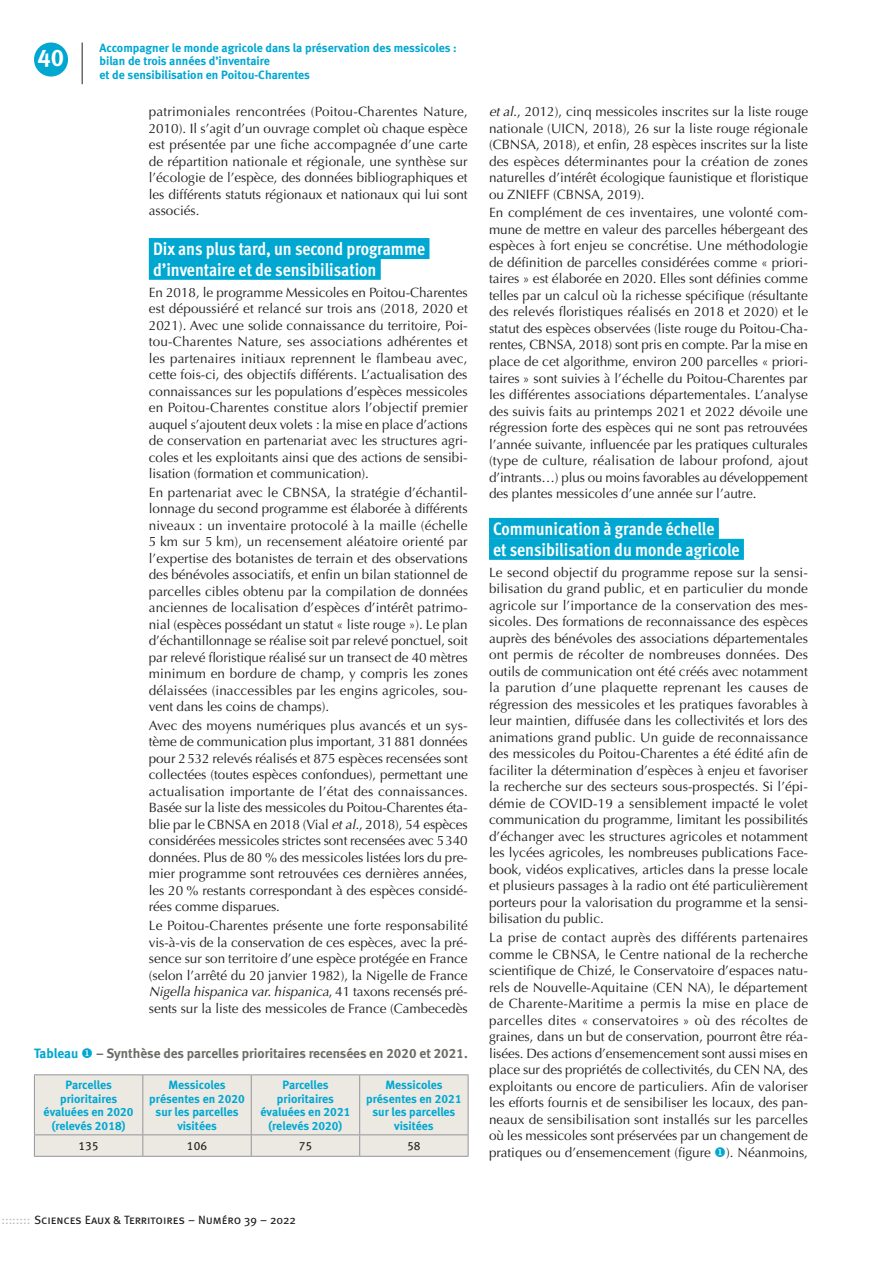
<style>
.page{position:relative;width:893px;height:1263px;background:#fff}
.page>*{position:absolute;margin:0;border:0;box-sizing:border-box;transform-origin:0 0}
.t1{font:24px "Meta Bold Caps Expert";color:#fff}
.H1_bleu_2e_ligne{font:700 18px "Meta Cond OT";color:#fff}
.H1_bleu{font:700 18px "Meta Cond OT";color:#fff}
.Texte_article{font:13.5px/16.5px "Optima";letter-spacing:-.005em;color:#231f20;text-align:justify}
.Titre_figure{font:13.5px "Meta Bold LF";color:#6c6d67}
.Texte_tableau_couleu{font:12px/13.5px "Meta Bold LF";color:#00a7d1;text-align:center}
.t2{font:12px "Meta Book Caps";color:#231f20}
.Texte_tableau_noir_c{font:12px "Meta Book LF";color:#231f20}
.s1{font-style:italic}
.s2{color:#00a7d1}
.s3{color:#bcbdc0}
</style>
<div class="page">
<div style="left:34px;top:43px;width:34px;height:34px;background:#00a7d1;border-radius:50%"></div>
<hr style="left:82px;top:43px;width:1px;height:41px;background:#231f20">
<div style="left:149px;top:238px;width:280px;height:21px;background:#00a7d1"></div>
<div style="left:149px;top:259px;width:232px;height:21px;background:#00a7d1"></div>
<div style="left:489px;top:518px;width:230px;height:21px;background:#00a7d1"></div>
<div style="left:489px;top:539px;width:255px;height:21px;background:#00a7d1"></div>
<div style="left:34px;top:1075px;width:435px;height:81px;background:#ece9e3"></div>
<hr style="left:34px;top:1156px;width:109px;height:1px;background:#939598">
<hr style="left:143px;top:1156px;width:108px;height:1px;background:#939598">
<hr style="left:251px;top:1156px;width:109px;height:1px;background:#939598">
<hr style="left:360px;top:1156px;width:108px;height:1px;background:#939598">
<hr style="left:34px;top:1074px;width:109px;height:1px;background:#939598">
<hr style="left:34px;top:1075px;width:1px;height:59px;background:#939598">
<hr style="left:143px;top:1074px;width:108px;height:1px;background:#939598">
<hr style="left:251px;top:1074px;width:109px;height:1px;background:#939598">
<hr style="left:360px;top:1074px;width:108px;height:1px;background:#939598">
<hr style="left:468px;top:1075px;width:1px;height:59px;background:#939598">
<hr style="left:34px;top:1134px;width:109px;height:1px;background:#939598">
<hr style="left:143px;top:1134px;width:108px;height:1px;background:#939598">
<hr style="left:251px;top:1134px;width:109px;height:1px;background:#939598">
<hr style="left:360px;top:1134px;width:108px;height:1px;background:#939598">
<h1 class="t1" style="left:37px;top:43px;width:28px">40</h1>
<p class="Texte_tableau_couleu" style="left:100px;top:41px;width:359px;text-align:left">Accompagner le monde agricole dans la préservation des messicoles : bilan de trois années d’inventaire<br>et de sensibilisation en Poitou-Charentes</p>
<p class="Texte_article" style="left:149px;top:104px;width:321px">patrimoniales rencontrées (Poitou-Charentes Nature, 2010). Il s’agit d’un ouvrage complet où chaque espèce est présentée par une fiche accompagnée d’une carte de répartition nationale et régionale, une synthèse sur l’écologie de l’espèce, des données bibliographiques et les différents statuts régionaux et nationaux qui lui sont associés.</p>
<p class="H1_bleu" style="left:153px;top:237px;width:274px">Dix ans plus tard, un second programme</p>
<p class="H1_bleu_2e_ligne" style="left:153px;top:258px;width:225px">d’inventaire et de sensibilisation</p>
<p class="Texte_article" style="left:149px;top:284px;width:321px">En 2018, le programme Messicoles en Poitou-Charentes est dépoussiéré et relancé sur trois ans (2018, 2020 et 2021). Avec une solide connaissance du territoire, Poi&shy;tou-Charentes Nature, ses associations adhérentes et les partenaires initiaux reprennent le flambeau avec, cette fois-ci, des objectifs différents. L’actualisation des connaissances sur les populations d’espèces messicoles en Poitou-Charentes constitue alors l’objectif premier auquel s’ajoutent deux volets : la mise en place d’actions de conservation en partenariat avec les structures agri&shy;coles et les exploitants ainsi que des actions de sensibi&shy;lisation (formation et communication).</p>
<p class="Texte_article" style="left:149px;top:484px;width:321px">En partenariat avec le CBNSA, la stratégie d’échantil&shy;lonnage du second programme est élaborée à différents niveaux : un inventaire protocolé à la maille (échelle 5 km sur 5 km), un recensement aléatoire orienté par l’expertise des botanistes de terrain et des observations des bénévoles associatifs, et enfin un bilan stationnel de parcelles cibles obtenu par la compilation de données anciennes de localisation d’espèces d’intérêt patrimo&shy;nial (espèces possédant un statut « liste rouge »). Le plan d’échantillonnage se réalise soit par relevé ponctuel, soit par relevé floristique réalisé sur un transect de 40 mètres minimum en bordure de champ, y compris les zones délaissées (inaccessibles par les engins agricoles, sou&shy;vent dans les coins de champs).</p>
<p class="Texte_article" style="left:149px;top:717px;width:321px">Avec des moyens numériques plus avancés et un sys&shy;tème de communication plus important, 31881 données pour 2532 relevés réalisés et 875 espèces recensées sont collectées (toutes espèces confondues), permettant une actualisation importante de l’état des connaissances.<br>Basée sur la liste des messicoles du Poitou-Charentes éta&shy;blie par le CBNSA en 2018 (Vial <span class="s1">et al.</span>, 2018), 54 espèces considérées messicoles strictes sont recensées avec 5340 données. Plus de 80 % des messicoles listées lors du pre&shy;mier programme sont retrouvées ces dernières années, les 20 % restants correspondant à des espèces considé&shy;rées comme disparues.</p>
<p class="Texte_article" style="left:149px;top:917px;width:320px">Le Poitou-Charentes présente une forte responsabilité vis-à-vis de la conservation de ces espèces, avec la pré&shy;sence sur son territoire d’une espèce protégée en France (selon l’arrêté du 20 janvier 1982), la Nigelle de France <span class="s1">Nigella hispanica var. hispanica</span>, 41 taxons recensés pré&shy;sents sur la liste des messicoles de France (Cambecedès</p>
<p class="Titre_figure" style="left:34px;top:1045px;width:435px"><span class="s2">Tableau</span> <span class="s2">◆</span> – Synthèse des parcelles prioritaires recensées en 2020 et 2021.</p>
<p class="Texte_tableau_couleu" style="left:44px;top:1078px;width:91px">Parcelles prioritaires évaluées en 2020 (relevés 2018)</p>
<p class="Texte_tableau_couleu" style="left:149px;top:1078px;width:97px">Messicoles présentes en 2020 sur les parcelles visitées</p>
<p class="Texte_tableau_couleu" style="left:260px;top:1078px;width:91px">Parcelles prioritaires évaluées en 2021 (relevés 2020)</p>
<p class="Texte_tableau_couleu" style="left:366px;top:1078px;width:97px">Messicoles présentes en 2021 sur les parcelles visitées</p>
<p class="Texte_tableau_noir_c" style="left:79px;top:1139px;width:22px">135</p>
<p class="Texte_tableau_noir_c" style="left:187px;top:1139px;width:22px">106</p>
<p class="Texte_tableau_noir_c" style="left:299px;top:1139px;width:15px">75</p>
<p class="Texte_tableau_noir_c" style="left:407px;top:1139px;width:15px">58</p>
<p class="Texte_article" style="left:489px;top:104px;width:321px"><span class="s1">et al.</span>, 2012), cinq messicoles inscrites sur la liste rouge nationale (UICN, 2018), 26 sur la liste rouge régionale (CBNSA, 2018), et enfin, 28 espèces inscrites sur la liste des espèces déterminantes pour la création de zones naturelles d’intérêt écologique faunistique et floristique ou ZNIEFF (CBNSA, 2019).</p>
<p class="Texte_article" style="left:489px;top:205px;width:321px">En complément de ces inventaires, une volonté com&shy;mune de mettre en valeur des parcelles hébergeant des espèces à fort enjeu se concrétise. Une méthodologie de définition de parcelles considérées comme « priori&shy;taires » est élaborée en 2020. Elles sont définies comme telles par un calcul où la richesse spécifique (résultante des relevés floristiques réalisés en 2018 et 2020) et le statut des espèces observées (liste rouge du Poitou-Cha&shy;rentes, CBNSA, 2018) sont pris en compte. Par la mise en place de cet algorithme, environ 200 parcelles « priori&shy;taires » sont suivies à l’échelle du Poitou-Charentes par les différentes associations départementales. L’analyse des suivis faits au printemps 2021 et 2022 dévoile une régression forte des espèces qui ne sont pas retrouvées l’année suivante, influencée par les pratiques culturales (type de culture, réalisation de labour profond, ajout d’intrants…) plus ou moins favorables au développement des plantes messicoles d’une année sur l’autre.</p>
<p class="H1_bleu" style="left:493px;top:517px;width:223px">Communication à grande échelle</p>
<p class="H1_bleu_2e_ligne" style="left:493px;top:538px;width:248px">et sensibilisation du monde agricole</p>
<p class="Texte_article" style="left:489px;top:564px;width:321px">Le second objectif du programme repose sur la sensi&shy;bilisation du grand public, et en particulier du monde agricole sur l’importance de la conservation des mes&shy;sicoles. Des formations de reconnaissance des espèces auprès des bénévoles des associations départementales ont permis de récolter de nombreuses données. Des outils de communication ont été créés avec notamment la parution d’une plaquette reprenant les causes de régression des messicoles et les pratiques favorables à leur maintien, diffusée dans les collectivités et lors des animations grand public. Un guide de reconnaissance des messicoles du Poitou-Charentes a été édité afin de faciliter la détermination d’espèces à enjeu et favoriser la recherche sur des secteurs sous-prospectés. Si l’épi&shy;démie de COVID-19 a sensiblement impacté le volet communication du programme, limitant les possibilités d’échanger avec les structures agricoles et notamment les lycées agricoles, les nombreuses publications Face&shy;book, vidéos explicatives, articles dans la presse locale et plusieurs passages à la radio ont été particulièrement porteurs pour la valorisation du programme et la sensi&shy;bilisation du public.</p>
<p class="Texte_article" style="left:489px;top:929px;width:321px">La prise de contact auprès des différents partenaires comme le CBNSA, le Centre national de la recherche scientifique de Chizé, le Conservatoire d’espaces natu&shy;rels de Nouvelle-Aquitaine (CEN NA), le département de Charente-Maritime a permis la mise en place de parcelles dites « conservatoires » où des récoltes de graines, dans un but de conservation, pourront être réa&shy;lisées. Des actions d’ensemencement sont aussi mises en place sur des propriétés de collectivités, du CEN NA, des exploitants ou encore de particuliers. Afin de valoriser les efforts fournis et de sensibiliser les locaux, des pan&shy;neaux de sensibilisation sont installés sur les parcelles où les messicoles sont préservées par un changement de pratiques ou d’ensemencement (figure <span class="s2">◆</span>). Néanmoins,</p>
<p class="t2" style="left:1px;top:1213px;width:296px"><span class="s3">::::::::</span> Sciences Eaux &amp; Territoires – Numéro 39 – 2022</p>
</div>
